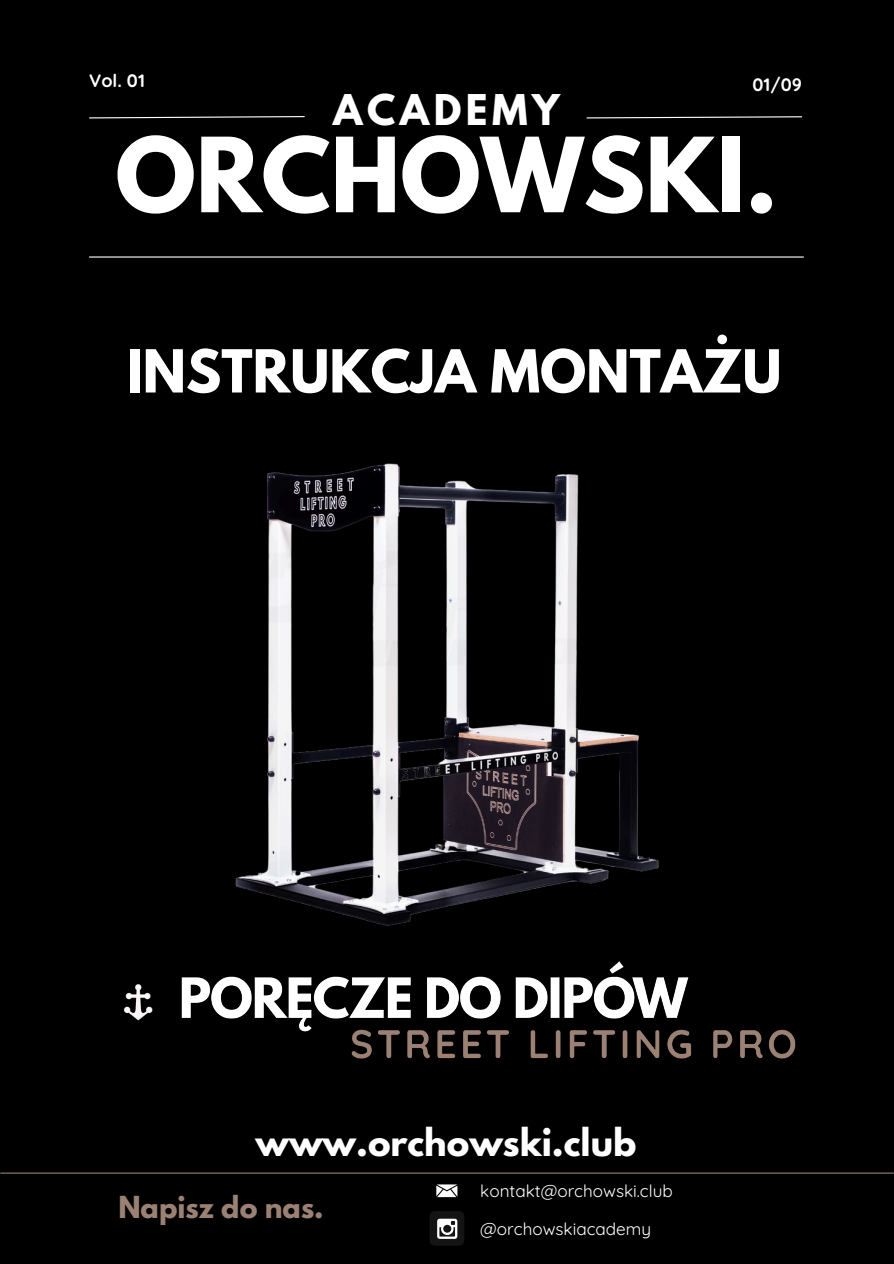
<style>
.page{position:relative;width:894px;height:1264px;background:#fff}
.page>*{position:absolute;margin:0;border:0;box-sizing:border-box;transform-origin:0 0}
.t1{font:700 91.65px "League Spartan";color:#fff}
.t2{font:700 52.5px "League Spartan";color:#fff}
.t3{font:700 37.5px "League Spartan";letter-spacing:.12em;color:#fff}
.t4{font:700 34.05px "League Spartan";color:#fff}
.t5{font:700 26.85px "League Spartan";color:#9a8174}
.t6{font:700 18px "Quicksand";color:#fff}
.t7{font:17.1px "Quicksand";color:#fff}
</style>
<div class="page">
<div style="left:0;top:0;width:893px;height:1263px;background:#000"></div>
<img style="left:235px;top:463px;width:424px;height:463px">
<img style="left:123px;top:984px;width:30px;height:37px">
<img style="left:181px;top:961px;width:508px;height:71px">
<img style="left:347px;top:1018px;width:449px;height:41px">
<hr style="left:89px;top:256px;width:714px;height:1px;background:#fff">
<svg style="left:89px;top:116px;width:216px;height:3px"></svg>
<svg style="left:586px;top:116px;width:217px;height:3px"></svg>
<div style="left:429px;top:1210px;width:35px;height:35px;background:#141414;border-radius:5px"></div>
<svg style="left:437px;top:1218px;width:20px;height:20px"></svg>
<svg style="left:430px;top:1173px;width:33px;height:25px"></svg>
<hr style="left:0;top:1172px;width:893px;height:1px;background:#9a8174">
<p class="t6" style="left:89px;top:69px;width:57px">Vol. 01</p>
<p class="t6" style="left:752px;top:73px;width:51px">01/09</p>
<h3 class="t3" style="left:333px;top:92px;width:228px">ACADEMY</h3>
<h6 class="t1" style="left:115px;top:130px;width:663px">ORCHOWSKI.</h6>
<h6 class="t2" style="left:126px;top:345px;width:656px">INSTRUKCJA MONTAŻU</h6>
<p class="t4" style="left:255px;top:1125px;width:382px">www.orchowski.club</p>
<h2 class="t5" style="left:118px;top:1193px;width:207px">Napisz do nas.</h2>
<h1 class="t7" style="left:480px;top:1179px;width:194px">kontakt@orchowski.club</h1>
<p class="t7" style="left:480px;top:1218px;width:172px">@orchowskiacademy</p>
</div>
